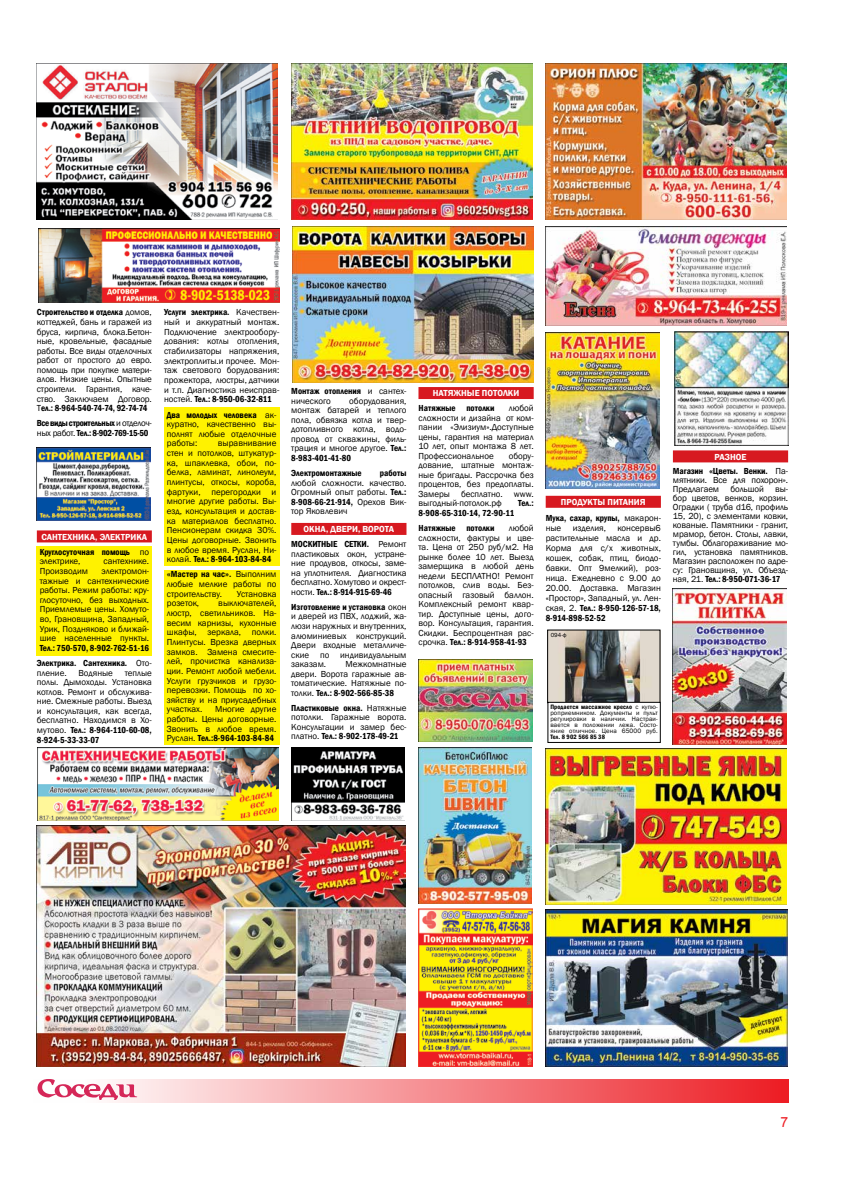
<style>
.page{position:relative;width:842px;height:1191px;background:#fff}
.page>*{position:absolute;margin:0;border:0;box-sizing:border-box;transform-origin:0 0}
.t1{font:14px "Arial";color:#ed1d24}
.t2{font:9px/9.6px "Franklin Gothic";color:#000;text-align:justify}
.t3{font:600 condensed 9px/15.2px "Franklin Gothic";color:#000}
.t4{font:600 condensed 9px/9.6px "Franklin Gothic";letter-spacing:-.03em;color:#000}
.t5{font:600 9px "Franklin Gothic";color:#fff}
.t6{font:6.5px/6px "Franklin Gothic";letter-spacing:.02em;color:#000;text-align:justify}
.t7{font:600 condensed 6.5px "Franklin Gothic";letter-spacing:.02em;color:#000}
.t8{font:6px "Franklin Gothic";color:#000}
.s1{font-weight:600;font-stretch:condensed}
.s2{font-weight:400;font-stretch:normal}
.s3{font-stretch:normal;color:#fff}
</style>
<div class="page">
<div style="left:33px;top:1078px;width:755px;height:24px;background:linear-gradient(to right,#fff,#ed1d24)"></div>
<svg style="left:37px;top:1078px;width:101px;height:22px"></svg>
<div style="left:37px;top:546px;width:115px;height:110px;background:#fff200"></div>
<div style="left:164px;top:407px;width:115px;height:159px;background:#fff200"></div>
<div style="left:164px;top:570px;width:115px;height:174px;background:#fff200"></div>
<div style="left:37px;top:530px;width:115px;height:12px;background:#d71920"></div>
<div style="left:291px;top:523px;width:115px;height:12px;background:#d71920"></div>
<div style="left:418px;top:387px;width:116px;height:12px;background:#d71920"></div>
<div style="left:546px;top:496px;width:115px;height:12px;background:#d71920"></div>
<div style="left:673px;top:450px;width:115px;height:12px;background:#d71920"></div>
<img style="left:674px;top:332px;width:114px;height:113px">
<img style="left:546px;top:64px;width:241px;height:156px">
<img style="left:546px;top:749px;width:241px;height:156px">
<img style="left:291px;top:64px;width:241px;height:156px">
<img style="left:546px;top:226px;width:241px;height:99px">
<img style="left:673px;top:588px;width:113px;height:156px">
<img style="left:291px;top:747px;width:114px;height:73px">
<img style="left:418px;top:747px;width:114px;height:156px">
<img style="left:37px;top:64px;width:241px;height:156px">
<img style="left:37px;top:447px;width:113px;height:73px">
<img style="left:38px;top:229px;width:241px;height:73px">
<img style="left:546px;top:909px;width:242px;height:157px">
<img style="left:37px;top:825px;width:368px;height:241px">
<img style="left:293px;top:227px;width:241px;height:156px">
<img style="left:418px;top:909px;width:115px;height:157px">
<img style="left:546px;top:332px;width:113px;height:156px">
<img style="left:37px;top:747px;width:241px;height:73px">
<img style="left:418px;top:659px;width:114px;height:82px">
<img style="left:549px;top:631px;width:109px;height:70px">
<div style="left:547px;top:629px;width:113px;height:74px;border:1px solid #000"></div>
<div style="left:547px;top:702px;width:114px;height:41px;border:1px solid #000"></div>
<p class="t2" style="left:37px;top:308px;width:117px"><span class="s1">Строительство и отделка</span> домов, коттеджей, бань и гаражей из бруса, кирпича, блока.Бетон&shy;ные, кровельные, фасадные работы. Все виды отделочных работ от простого до евро. помощь при покупке матери&shy;алов. Низкие цены. Опытные строители. Гарантия, каче&shy;ство. Заключаем Договор.<br>Т<span class="s1">ел.: 8-964-540-74-74, 92-74-74</span></p>
<p class="t4" style="left:37px;top:418px;width:116px">Все виды строительных <span class="s2">и отделоч&shy;ных работ.</span> Тел.: 8-902-769-15-50</p>
<p class="t3" style="left:40px;top:529px;width:111px;text-indent:56px"><span class="s3">, ЭЛЕКТРИКА<br></span>Круглосуточная помощь <span class="s2">по</span></p>
<p class="t2" style="left:40px;top:557px;width:42px">электрике,</p>
<p class="t2" style="left:103px;top:557px;width:47px">сантехнике.</p>
<p class="t2" style="left:40px;top:566px;width:50px">Производим</p>
<p class="t5" style="left:41px;top:531px;width:7px">САНТЕ</p>
<p class="t5" style="left:67px;top:531px;width:12px">ХНИКА</p>
<p class="t2" style="left:40px;top:566px;width:111px;text-indent:62px">электромон&shy;тажные и сантехнические работы. Режим работы: кру&shy;глосуточно, без выходных.<br>Приемлемые цены. Хомуто&shy;во, Грановщина, Западный, Урик, Поздняково и ближай&shy;шие населенные пункты.</p>
<p class="t3" style="left:37px;top:640px;width:117px;text-align:center">Тел.: 750-570, 8-902-762-51-16<br>Электрика. Сантехника. <span class="s2">Ото-</span></p>
<p class="t2" style="left:37px;top:668px;width:31px">пление.</p>
<p class="t2" style="left:78px;top:668px;width:36px">Водяные</p>
<p class="t2" style="left:37px;top:668px;width:117px;text-indent:88px">теплые полы. Дымоходы. Установка котлов. Ремонт и обслужива&shy;ние. Смежные работы. Выезд и консультация, как всегда, бесплатно. Находимся в Хо&shy;мутово. <span class="s1">Тел.: 8-964-110-60-08, 8-924-5-33-33-07</span></p>
<p class="t2" style="left:164px;top:308px;width:117px"><span class="s1">Услуги электрика.</span> Качествен&shy;ный и аккуратный монтаж.<br>Подключение электрообору&shy;дования: котлы отопления, стабилизаторы напряжения, электроплиты.и прочее. Мон&shy;таж светового борудования: прожектора, люстры, датчики и т.п. Диагностика неисправ&shy;ностей. <span class="s1">Тел.: 8-950-06-32-811</span></p>
<p class="t2" style="left:167px;top:410px;width:111px"><span class="s1">Два молодых человека</span> ак&shy;куратно, качественно вы&shy;полнят любые отделочные работы:</p>
<p class="t2" style="left:167px;top:439px;width:111px;text-indent:51px">выравнивание стен и потолков, штукатур&shy;ка, шпаклевка, обои, по&shy;белка, ламинат, линолеум, плинтусы, откосы, короба, фартуки, перегородки и многие другие работы. Вы&shy;езд, консультация и достав&shy;ка материалов бесплатно.<br>Пенсионерам скидка 30%.<br>Цены договорные. Звонить в любое время. Руслан, Ни&shy;колай. <span class="s1">Тел.: 8-964-103-84-84</span></p>
<p class="t2" style="left:167px;top:570px;width:111px"><span class="s1">«Мастер на час».</span> Выполним любые мелкие работы по строительству.</p>
<p class="t2" style="left:237px;top:589px;width:41px">Установка</p>
<p class="t2" style="left:167px;top:599px;width:111px;text-indent:51px">выключателей, люстр, светильников. На&shy;весим карнизы, кухонные шкафы, зеркала, полки.<br>Плинтусы. Врезка дверных замков. Замена смесите&shy;лей, прочистка канализа&shy;ции. Ремонт любой мебели.<br>Услуги грузчиков и грузо&shy;перевозки. Помощь по хо&shy;зяйству и на приусадебных участках.</p>
<p class="t2" style="left:167px;top:599px;width:34px">розеток,</p>
<p class="t2" style="left:167px;top:705px;width:111px;text-indent:48px">Многие другие работы. Цены договорные.<br>Звонить в любое время.<br>Руслан. <span class="s1">Тел.:8-964-103-84-84</span></p>
<p class="t2" style="left:291px;top:387px;width:117px"><span class="s1">Монтаж отопления</span> и сантех&shy;нического</p>
<p class="t2" style="left:291px;top:396px;width:117px;text-indent:58px">оборудования, монтаж батарей и теплого пола, обвязка котла и твер&shy;дотопливного котла, водо&shy;провод от скважины, филь&shy;трация и многое другое. <span class="s1">Тел.:<br>8-983-401-41-80</span></p>
<p class="t3" style="left:291px;top:465px;width:72px">Электромонтажные</p>
<p class="t3" style="left:380px;top:465px;width:28px">работы</p>
<p class="t2" style="left:291px;top:478px;width:117px">любой сложности. качество.<br>Огромный опыт работы. <span class="s1">Тел.:<br>8-908-66-21-914,</span> Орехов Вик&shy;тор Яковлевич</p>
<p class="t5" style="left:304px;top:523px;width:7px">ОКНА</p>
<p class="t5" style="left:326px;top:523px;width:17px">, ДВЕРИ</p>
<p class="t3" style="left:291px;top:521px;width:117px;text-indent:67px"><span class="s3">, ВОРОТА<br></span>МОСКИТНЫЕ СЕТКИ. <span class="s2">Ремонт</span></p>
<p class="t2" style="left:291px;top:549px;width:117px">пластиковых окон, устране&shy;ние продувов, откосы, заме&shy;на уплотнителя. Диагностика бесплатно. Хомутово и окрест&shy;ности. <span class="s1">Тел.: 8-914-915-69-46</span></p>
<p class="t2" style="left:291px;top:602px;width:117px"><span class="s1">Изготовление и установка</span> окон и дверей из ПВХ, лоджий, жа&shy;люзи наружных и внутренних, алюминиевых конструкций.<br>Двери входные металличе&shy;ские по индивидуальным заказам.</p>
<p class="t2" style="left:291px;top:659px;width:117px;text-indent:54px">Межкомнатные двери. Ворота гаражные ав&shy;томатические. Натяжные по&shy;толки. <span class="s1">Тел.: 8-902-566-85-38</span></p>
<p class="t2" style="left:291px;top:703px;width:117px"><span class="s1">Пластиковые окна.</span> Натяжные потолки. Гаражные ворота.<br>Консультации и замер бес&shy;платно. <span class="s1">Тел.: 8-902-178-49-21</span></p>
<p class="t5" style="left:433px;top:388px;width:56px">НАТЯЖНЫЕПОТОЛКИ</p>
<p class="t3" style="left:418px;top:401px;width:77px">Натяжные потолки</p>
<p class="t2" style="left:418px;top:404px;width:117px;text-indent:90px">любой сложности и дизайна от ком&shy;пании «Элизиум».Доступные цены, гарантия на материал 10 лет, опыт монтажа 8 лет.<br>Профессиональное</p>
<p class="t2" style="left:418px;top:451px;width:117px;text-indent:90px">обору&shy;дование, штатные монтаж&shy;ные бригады. Рассрочка без процентов, без предоплаты.<br>Замеры бесплатно. www. выгодный-потолок.рф</p>
<p class="t3" style="left:518px;top:496px;width:17px">Тел.:</p>
<p class="t3" style="left:418px;top:505px;width:97px">8-908-65-310-14, 72-90-11<br>Натяжные потолки</p>
<p class="t2" style="left:418px;top:523px;width:117px;text-indent:90px">любой сложности, фактуры и цве&shy;та. Цена от 250 руб/м2. На рынке более 10 лет. Выезд замерщика в любой день недели БЕСПЛАТНО! Ремонт потолков, слив воды. Без&shy;опасный газовый баллон.<br>Комплексный ремонт квар&shy;тир. Доступные цены, дого&shy;вор. Консультация, гарантия.<br>Скидки. Беспроцентная рас&shy;срочка. <span class="s1">Тел.: 8-914-958-41-93</span></p>
<p class="t5" style="left:561px;top:496px;width:7px">ПРО</p>
<p class="t5" style="left:577px;top:496px;width:37px">ДУКТ Ы ПИТАНИ</p>
<p class="t3" style="left:546px;top:494px;width:117px;line-height:15.7px;text-indent:94px"><span class="s3">Я<br></span>Мука, сахар, крупы, <span class="s2">макарон-</span></p>
<p class="t2" style="left:546px;top:523px;width:17px">ные</p>
<p class="t2" style="left:573px;top:523px;width:35px">изделия,</p>
<p class="t2" style="left:546px;top:523px;width:117px;line-height:10px;text-indent:72px">консервы6 растительные масла и др.<br>Корма для с/х животных, кошек, собак, птиц, биодо&shy;бавки. Опт 9мелкий), роз&shy;ница. Ежедневно с 9.00 до 20.00. Доставка. Магазин «Простор», Западный, ул. Лен&shy;ская, 2. <span class="s1">Тел.: 8-950-126-57-18, 8-914-898-52-52</span></p>
<p class="t8" style="left:551px;top:631px;width:17px">094-ф</p>
<p class="t3" style="left:673px;top:449px;width:117px;line-height:14.7px;text-indent:42px"><span class="s3">РАЗНОЕ<br></span>Магазин «Цветы. Венки. <span class="s2">Па-</span></p>
<p class="t2" style="left:673px;top:476px;width:117px;line-height:9px">мятники. Все для похорон».<br>Предлагаем</p>
<p class="t2" style="left:730px;top:484px;width:35px">большой</p>
<p class="t2" style="left:673px;top:485px;width:117px;line-height:9px;text-indent:102px">вы&shy;бор цветов, венков, корзин.<br>Оградки ( труба d16, профиль 15, 20), с элементами ковки, кованые. Памятники - гранит, мрамор, бетон. Столы, лавки, тумбы. Облагораживание мо&shy;гил, установка памятников.<br>Магазин расположен по адре&shy;су: Грановщина, ул. Объезд&shy;ная, 21. <span class="s1">Тел.: 8-950-071-36-17</span></p>
<p class="t6" style="left:550px;top:704px;width:109px"><span class="s1">Продается массажное кресло</span> с купю&shy;роприемником. Документы и пульт регулировки в наличии. Настраи&shy;вается в положении лежа. Состо&shy;яние отличное. Цена 65000 руб.</p>
<p class="t7" style="left:550px;top:733px;width:56px">Тел. 8 902 566 85 38</p>
<h1 class="t1" style="left:780px;top:1112px;width:9px">7</h1>
</div>
